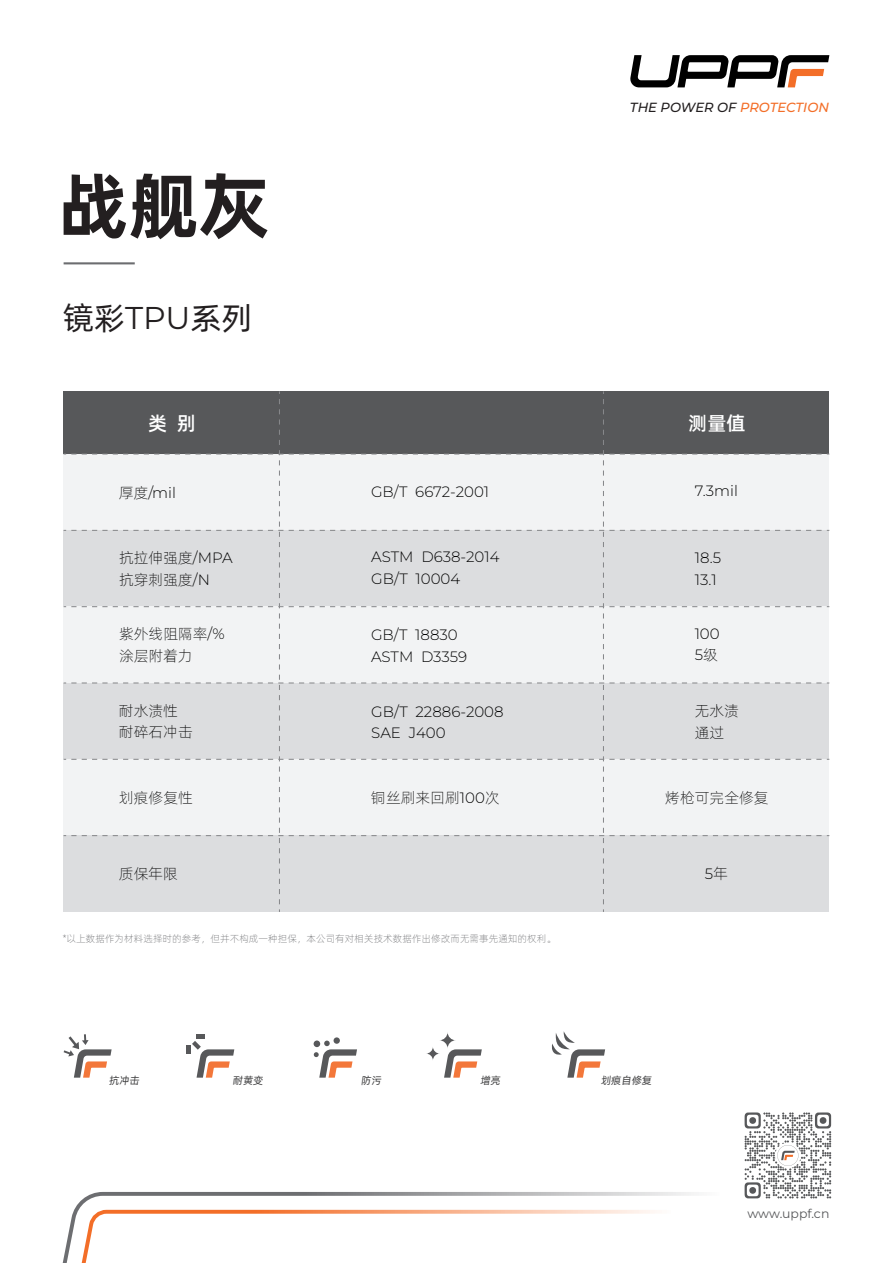
<style>
.page{position:relative;width:893px;height:1263px;background:#fff}
.page>*{position:absolute;margin:0;border:0;box-sizing:border-box;transform-origin:0 0}
.t1{font:72px "Alibaba Pu Hui Ti B";color:#231f20}
.t2{font:31.5px "Alibaba Pu Hui Ti R";color:#231f20}
.t3{font:19.35px "Alibaba Pu Hui Ti M";color:#fff}
.t4{font:100 15px/21.8px "Montserrat";color:#030303}
.t5{font:15px/21.8px "Alibaba Pu Hui Ti L";color:#030303}
.t6{font:italic 100 13.2px "Montserrat";color:#231f20}
.t7{font:100 12.45px "Montserrat";color:#57585a}
.t8{font:10.35px "Alibaba Pu Hui Ti R";color:#3e3e3f}
.t9{font:9.75px "Alibaba Pu Hui Ti L";color:#6c6d70}
.s1{color:#f36e28}
.s2{font-family:"Montserrat";font-weight:100}
.s3{font-family:"Alibaba Pu Hui Ti L";font-weight:400}
</style>
<div class="page">
<hr style="left:64px;top:262px;width:71px;height:2px;background:#6c6d70">
<svg style="left:630px;top:55px;width:199px;height:32px"></svg>
<svg style="left:64px;top:391px;width:765px;height:521px"></svg>
<svg style="left:62px;top:1192px;width:632px;height:71px"></svg>
<svg style="left:71px;top:1208px;width:604px;height:55px"></svg>
<div style="left:334px;top:1037px;width:6px;height:7px;background:#57585a;border-radius:50%"></div>
<svg style="left:314px;top:1040px;width:43px;height:38px"></svg>
<svg style="left:444px;top:1049px;width:38px;height:29px"></svg>
<svg style="left:439px;top:1032px;width:17px;height:16px"></svg>
<svg style="left:426px;top:1046px;width:14px;height:14px"></svg>
<svg style="left:552px;top:1031px;width:53px;height:47px"></svg>
<div style="left:186px;top:1045px;width:5px;height:9px;background:#57585a"></div>
<svg style="left:192px;top:1035px;width:42px;height:43px"></svg>
<svg style="left:64px;top:1034px;width:48px;height:44px"></svg>
<svg style="left:745px;top:1112px;width:86px;height:86px"></svg>
<div style="left:749px;top:1117px;width:7px;height:7px;background:#57585a;border-radius:50%"></div>
<div style="left:749px;top:1187px;width:7px;height:7px;background:#57585a;border-radius:50%"></div>
<div style="left:820px;top:1117px;width:6px;height:7px;background:#57585a;border-radius:50%"></div>
<p class="t6" style="left:630px;top:99px;width:201px">THE POWER OF <span class="s1">PROTECTION</span></p>
<h1 class="t1" style="left:57px;top:149px;width:214px">战舰灰</h1>
<h2 class="t2" style="left:63px;top:295px;width:191px">镜彩<span class="s2">TPU</span>系列</h2>
<p class="t3" style="left:148px;top:408px;width:50px">类 别</p>
<p class="t3" style="left:688px;top:408px;width:59px">测量值</p>
<p class="t4" style="left:119px;top:481px;width:59px"><span class="s3">厚度</span>/mil</p>
<p class="t4" style="left:371px;top:481px;width:120px">GB/T 6672-2001</p>
<p class="t4" style="left:695px;top:480px;width:45px">7.3mil</p>
<p class="t5" style="left:119px;top:546px;width:115px">抗拉伸强度<span class="s2">/MPA</span>抗穿刺强度<span class="s2">/N</span></p>
<p class="t4" style="left:371px;top:546px;width:130px">ASTM D638-2014<br>GB/T 10004</p>
<p class="t4" style="left:695px;top:546px;width:28px">18.5<br>13.1</p>
<p class="t5" style="left:119px;top:622px;width:107px">紫外线阻隔率<span class="s2">/%</span>涂层附着力</p>
<p class="t4" style="left:371px;top:624px;width:98px">GB/T 18830<br>ASTM D3359</p>
<p class="t4" style="left:695px;top:622px;width:27px">100<br>5<span class="s3">级</span></p>
<p class="t5" style="left:119px;top:698px;width:75px">耐水渍性耐碎石冲击</p>
<p class="t4" style="left:371px;top:700px;width:134px">GB/T 22886-2008<br>SAE J400</p>
<p class="t5" style="left:695px;top:699px;width:46px">无水渍通过</p>
<p class="t5" style="left:119px;top:786px;width:75px">划痕修复性</p>
<p class="t5" style="left:371px;top:786px;width:130px">铜丝刷来回刷<span class="s2">100</span>次</p>
<p class="t5" style="left:665px;top:786px;width:105px">烤枪可完全修复</p>
<p class="t5" style="left:119px;top:862px;width:61px">质保年限</p>
<p class="t4" style="left:705px;top:863px;width:25px">5<span class="s3">年</span></p>
<p class="t9" style="left:63px;top:931px;width:495px">*以上数据作为材料选择时的参考，但并不构成一种担保，本公司有对相关技术数据作出修改而无需事先通知的权利。</p>
<p class="t8" style="left:109px;top:1072px;width:34px">抗冲击</p>
<p class="t8" style="left:233px;top:1072px;width:34px">耐黄变</p>
<p class="t8" style="left:361px;top:1072px;width:24px">防污</p>
<p class="t8" style="left:480px;top:1072px;width:24px">增亮</p>
<p class="t8" style="left:601px;top:1072px;width:54px">划痕自修复</p>
<p class="t7" style="left:747px;top:1205px;width:83px">www.uppf.cn</p>
</div>
